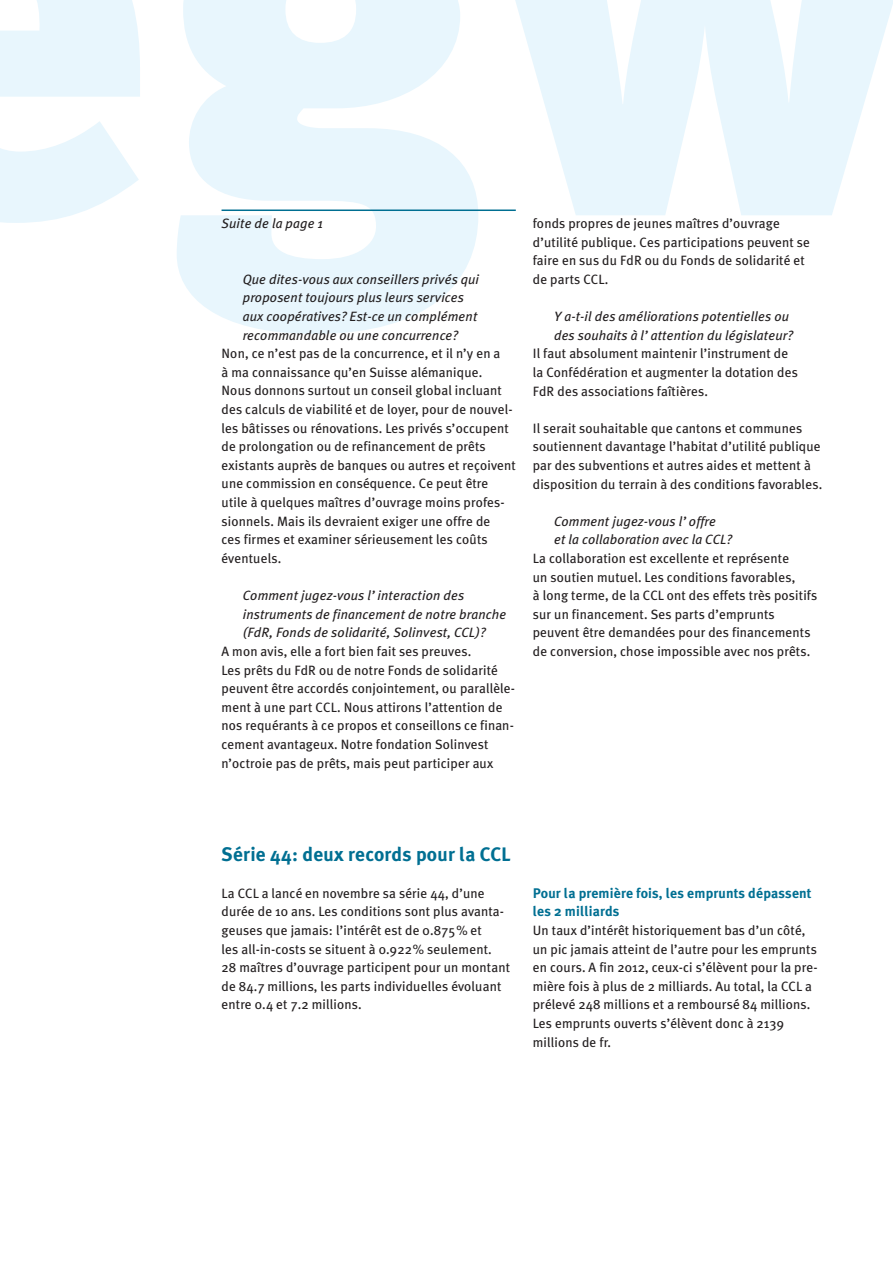
<style>
.page{position:relative;width:893px;height:1263px;background:#fff}
.page>*{position:absolute;margin:0;border:0;box-sizing:border-box;transform-origin:0 0}
.t1{font:700 19.5px "Meta Plus";letter-spacing:.01em;color:#006f92}
.t2{font:700 13.95px/18.6px "Meta Plus";letter-spacing:.01em;color:#006f92}
.t3{font:13.5px/18.6px "Meta Plus";letter-spacing:.01em;color:#231f20}
.t4{font:italic 13.5px/18.6px "Meta Plus";letter-spacing:.01em;color:#231f20}
</style>
<div class="page">
<svg style="left:0;top:0;width:140px;height:223px"></svg>
<svg style="left:177px;top:0;width:301px;height:334px;fill:#e8f6fd"></svg>
<svg style="left:515px;top:0;width:378px;height:215px;fill:#e8f6fd"></svg>
<hr style="left:222px;top:209px;width:294px;height:2px;background:#006f92">
<p class="t4" style="left:222px;top:214px;width:103px">Suite de la page 1</p>
<p class="t4" style="left:243px;top:270px;width:238px">Que dites-vous aux conseillers privés qui proposent toujours plus leurs services aux coopératives? Est-ce un complément recommandable ou une concurrence?</p>
<p class="t3" style="left:222px;top:344px;width:296px">Non, ce n’est pas de la concurrence, et il n’y en a<br>à ma connaissance qu’en Suisse alémanique.<br>Nous donnons surtout un conseil global incluant des calculs de viabilité et de loyer, pour de nouvel&shy;les bâtisses ou rénovations. Les privés s’occupent de prolongation ou de refinancement de prêts existants auprès de banques ou autres et reçoivent une commission en conséquence. Ce peut être utile à quelques maîtres d’ouvrage moins profes&shy;sionnels. Mais ils devraient exiger une offre de<br>ces firmes et examiner sérieusement les coûts éventuels.</p>
<p class="t4" style="left:243px;top:586px;width:265px">Comment jugez-vous l’interaction des instruments de financement de notre branche (FdR, Fonds de solidarité, Solinvest, CCL)?</p>
<p class="t3" style="left:222px;top:642px;width:295px">A mon avis, elle a fort bien fait ses preuves.<br>Les prêts du FdR ou de notre Fonds de solidarité peuvent être accordés conjointement, ou parallèle&shy;ment à une part CCL. Nous attirons l’attention de nos requérants à ce propos et conseillons ce finan&shy;cement avantageux. Notre fondation Solinvest n’octroie pas de prêts, mais peut participer aux</p>
<p class="t3" style="left:533px;top:214px;width:279px">fonds propres de jeunes maîtres d’ouvrage d’utilité publique. Ces participations peuvent se faire en sus du FdR ou du Fonds de solidarité et de parts CCL.</p>
<p class="t4" style="left:554px;top:307px;width:240px">Y a-t-il des améliorations potentielles ou des souhaits à l’attention du législateur?</p>
<p class="t3" style="left:533px;top:344px;width:267px">Il faut absolument maintenir l’instrument de la Confédération et augmenter la dotation des<br>FdR des associations faîtières.</p>
<p class="t3" style="left:533px;top:419px;width:291px">Il serait souhaitable que cantons et communes soutiennent davantage l’habitat d’utilité publique par des subventions et autres aides et mettent à disposition du terrain à des conditions favorables.</p>
<p class="t4" style="left:554px;top:512px;width:179px">Comment jugez-vous l’offre<br>et la collaboration avec la CCL?</p>
<p class="t3" style="left:533px;top:549px;width:286px">La collaboration est excellente et représente<br>un soutien mutuel. Les conditions favorables,<br>à long terme, de la CCL ont des effets très positifs sur un financement. Ses parts d’emprunts peuvent être demandées pour des financements de conversion, chose impossible avec nos prêts.</p>
<h1 class="t1" style="left:222px;top:842px;width:291px">Série 44: deux records pour la CCL</h1>
<p class="t3" style="left:221px;top:883px;width:290px">La CCL a lancé en novembre sa série 44, d’une durée de 10 ans. Les conditions sont plus avanta&shy;geuses que jamais: l’intérêt est de 0.875% et<br>les all-in-costs se situent à 0.922% seulement.<br>28 maîtres d’ouvrage participent pour un montant de 84.7 millions, les parts individuelles évoluant entre 0.4 et 7.2 millions.</p>
<p class="t2" style="left:533px;top:883px;width:280px">Pour la première fois, les emprunts dépassent les 2 milliards</p>
<p class="t3" style="left:533px;top:921px;width:286px">Un taux d’intérêt historiquement bas d’un côté, un pic jamais atteint de l’autre pour les emprunts en cours. A fin 2012, ceux-ci s’élèvent pour la pre&shy;mière fois à plus de 2 milliards. Au total, la CCL a prélevé 248 millions et a remboursé 84 millions.<br>Les emprunts ouverts s’élèvent donc à 2139 millions de fr.</p>
</div>
